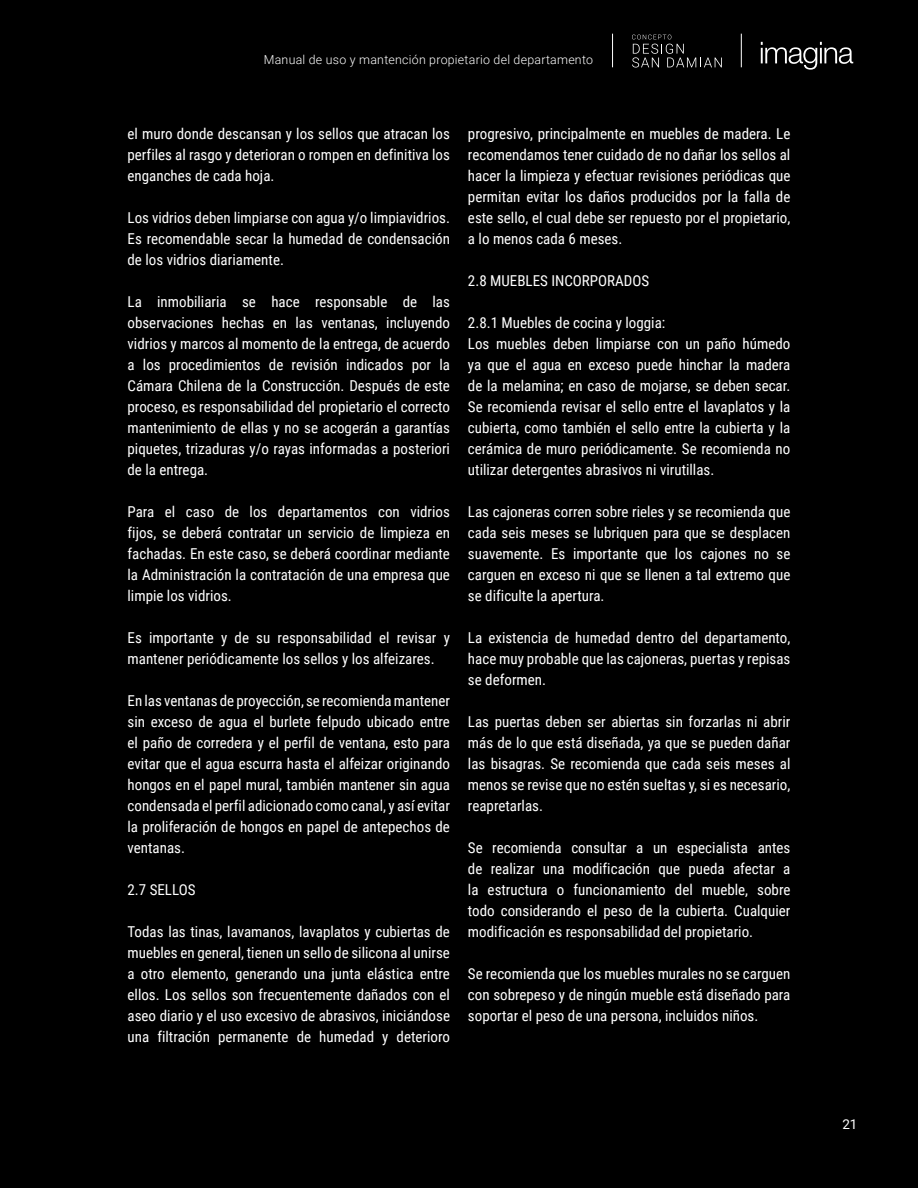
<style>
.page{position:relative;width:918px;height:1188px;background:#000}
.page>*{position:absolute;margin:0;border:0;box-sizing:border-box;transform-origin:0 0}
.t1{font:15px/21px "Roboto Condensed";color:#fff;text-align:justify}
.t2{font:13.5px "Roboto";color:#fff}
.t3{font:300 12.3px "Roboto";letter-spacing:.02em;color:#fff}
</style>
<div class="page">
<svg style="left:761px;top:42px;width:92px;height:28px"></svg>
<hr style="left:741px;top:34px;width:1px;height:33px;background:#fff">
<hr style="left:612px;top:34px;width:1px;height:33px;background:#fff">
<svg style="left:632px;top:35px;width:90px;height:33px"></svg>
<p class="t3" style="left:264px;top:51px;width:331px">Manual de uso y mantención propietario del departamento</p>
<p class="t1" style="left:128px;top:122px;width:324px">el muro donde descansan y los sellos que atracan los perfiles al rasgo y deterioran o rompen en definitiva los enganches de cada hoja.</p>
<p class="t1" style="left:128px;top:206px;width:324px">Los vidrios deben limpiarse con agua y/o limpiavidrios.<br>Es recomendable secar la humedad de condensación de los vidrios diariamente.</p>
<p class="t1" style="left:128px;top:290px;width:324px">La inmobiliaria se hace responsable de las observaciones hechas en las ventanas, incluyendo vidrios y marcos al momento de la entrega, de acuerdo a los procedimientos de revisión indicados por la Cámara Chilena de la Construcción. Después de este proceso, es responsabilidad del propietario el correcto mantenimiento de ellas y no se acogerán a garantías piquetes, trizaduras y/o rayas informadas a posteriori de la entrega.</p>
<p class="t1" style="left:128px;top:500px;width:324px">Para el caso de los departamentos con vidrios fijos, se deberá contratar un servicio de limpieza en fachadas. En este caso, se deberá coordinar mediante la Administración la contratación de una empresa que limpie los vidrios.</p>
<p class="t1" style="left:128px;top:626px;width:324px">Es importante y de su responsabilidad el revisar y mantener periódicamente los sellos y los alfeizares.</p>
<p class="t1" style="left:128px;top:689px;width:324px">En las ventanas de proyección, se recomienda mantener sin exceso de agua el burlete felpudo ubicado entre el paño de corredera y el perfil de ventana, esto para evitar que el agua escurra hasta el alfeizar originando hongos en el papel mural, también mantener sin agua condensada el perfil adicionado como canal, y así evitar la proliferación de hongos en papel de antepechos de ventanas.</p>
<p class="t1" style="left:128px;top:878px;width:69px">2.7 SELLOS</p>
<p class="t1" style="left:128px;top:920px;width:324px">Todas las tinas, lavamanos, lavaplatos y cubiertas de muebles en general, tienen un sello de silicona al unirse a otro elemento, generando una junta elástica entre ellos. Los sellos son frecuentemente dañados con el aseo diario y el uso excesivo de abrasivos, iniciándose una filtración permanente de humedad y deterioro</p>
<p class="t1" style="left:468px;top:122px;width:324px">progresivo, principalmente en muebles de madera. Le recomendamos tener cuidado de no dañar los sellos al hacer la limpieza y efectuar revisiones periódicas que permitan evitar los daños producidos por la falla de este sello, el cual debe ser repuesto por el propietario, a lo menos cada 6 meses.</p>
<p class="t1" style="left:468px;top:269px;width:183px">2.8 MUEBLES INCORPORADOS</p>
<p class="t1" style="left:468px;top:311px;width:324px;text-align:left">2.8.1 Muebles de cocina y loggia:<br>Los muebles deben limpiarse con un paño húmedo ya que el agua en exceso puede hinchar la madera de la melamina; en caso de mojarse, se deben secar.<br>Se recomienda revisar el sello entre el lavaplatos y la cubierta, como también el sello entre la cubierta y la cerámica de muro periódicamente. Se recomienda no utilizar detergentes abrasivos ni virutillas.</p>
<p class="t1" style="left:468px;top:500px;width:324px">Las cajoneras corren sobre rieles y se recomienda que cada seis meses se lubriquen para que se desplacen suavemente. Es importante que los cajones no se carguen en exceso ni que se llenen a tal extremo que se dificulte la apertura.</p>
<p class="t1" style="left:468px;top:626px;width:324px">La existencia de humedad dentro del departamento, hace muy probable que las cajoneras, puertas y repisas se deformen.</p>
<p class="t1" style="left:468px;top:710px;width:324px">Las puertas deben ser abiertas sin forzarlas ni abrir más de lo que está diseñada, ya que se pueden dañar las bisagras. Se recomienda que cada seis meses al menos se revise que no estén sueltas y, si es necesario, reapretarlas.</p>
<p class="t1" style="left:468px;top:836px;width:324px">Se recomienda consultar a un especialista antes de realizar una modificación que pueda afectar a la estructura o funcionamiento del mueble, sobre todo considerando el peso de la cubierta. Cualquier modificación es responsabilidad del propietario.</p>
<p class="t1" style="left:468px;top:962px;width:324px">Se recomienda que los muebles murales no se carguen con sobrepeso y de ningún mueble está diseñado para soportar el peso de una persona, incluidos niños.</p>
<p class="t2" style="left:842px;top:1114px;width:17px">21</p>
</div>
